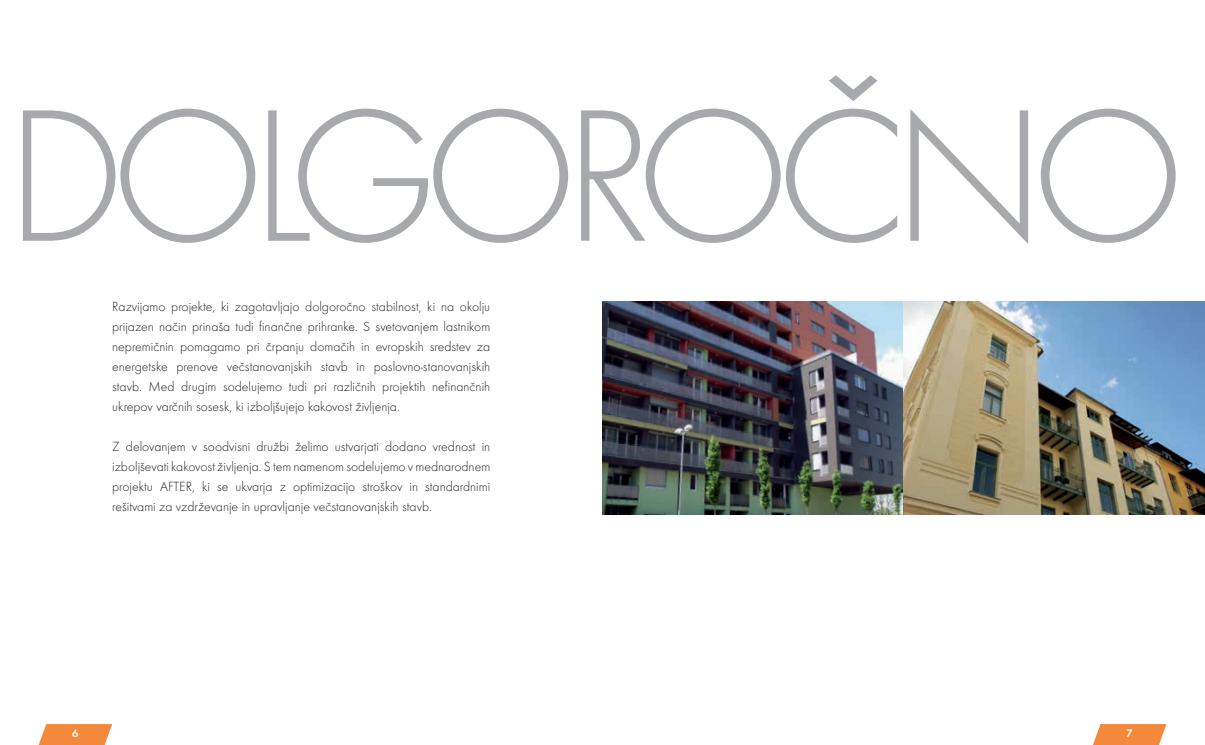
<style>
.page{position:relative;width:1205px;height:745px;background:#fff}
.page>*{position:absolute;margin:0;border:0;box-sizing:border-box;transform-origin:0 0}
.t1{font:195.12px "Futura TCE Ligh";letter-spacing:-.08em;color:#a8a9ad}
.t2{font:13.75px/20px "Futura TCE Ligh";color:#231f20;text-align:justify}
.t3{font:600 11.25px "Futura TCE";color:#fff}
</style>
<div class="page">
<img style="left:602px;top:301px;width:603px;height:213px">
<svg style="left:39px;top:724px;width:73px;height:20px"></svg>
<svg style="left:1093px;top:724px;width:73px;height:20px"></svg>
<h1 class="t1" style="left:5px;top:65px;width:1182px">DOLGOROČNO</h1>
<p class="t2" style="left:112px;top:296px;width:379px">Razvijamo projekte, ki zagotavljajo dolgoročno stabilnost, ki na okolju prijazen način prinaša tudi finančne prihranke. S svetovanjem lastnikom nepremičnin pomagamo pri črpanju domačih in evropskih sredstev za energetske prenove večstanovanjskih stavb in poslovno-stanovanjskih stavb. Med drugim sodelujemo tudi pri različnih projektih nefinančnih ukrepov varčnih sosesk, ki izboljšujejo kakovost življenja.</p>
<p class="t2" style="left:112px;top:436px;width:379px">Z delovanjem v soodvisni družbi želimo ustvarjati dodano vrednost in izboljševati kakovost življenja. S tem namenom sodelujemo v mednarodnem projektu AFTER, ki se ukvarja z optimizacijo stroškov in standardnimi rešitvami za vzdrževanje in upravljanje večstanovanjskih stavb.</p>
<p class="t3" style="left:72px;top:726px;width:8px">6</p>
<p class="t3" style="left:1126px;top:726px;width:8px">7</p>
</div>
